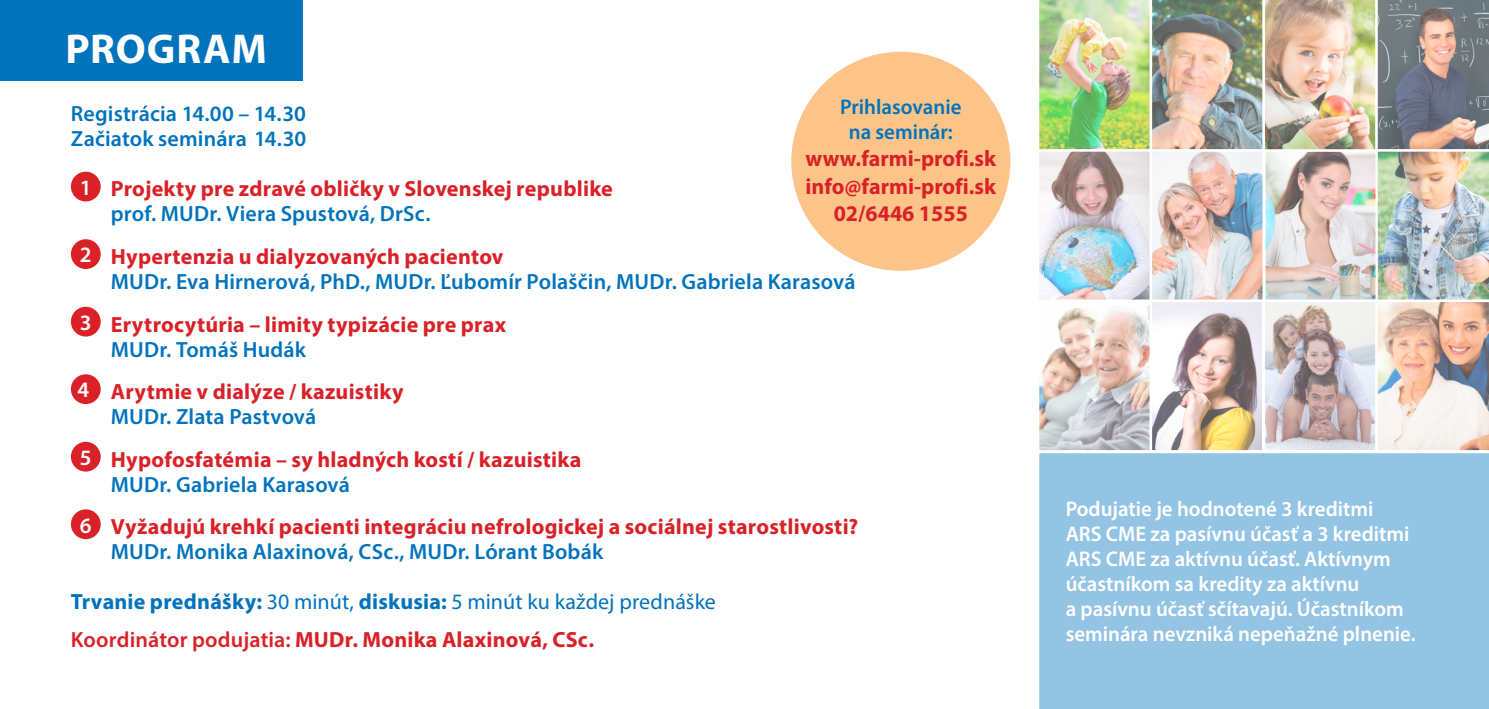
<style>
.page{position:relative;width:1489px;height:709px;background:#fff}
.page>*{position:absolute;margin:0;border:0;box-sizing:border-box;transform-origin:0 0}
.t1{font:700 41.75px "Myriad Pro";letter-spacing:.02em;color:#fff}
.t2{font:700 22.5px/27.5px "Myriad Pro";color:#da2128;text-align:center}
.t3{font:700 22px/25px "Myriad Pro";letter-spacing:.01em;color:#da2128}
.t4{font:600 22px/25px "Myriad Pro";letter-spacing:.005em;color:#0073bd}
.t5{font:22px/37.5px "Myriad Pro";letter-spacing:.005em;color:#0073bd}
.t6{font:600 21.25px/25px "Myriad Pro";color:#fff}
.t7{font:600 21.25px/25px "Myriad Pro";color:#0073bd;text-align:center}
.s1{font-weight:600;color:#fff}
.s2{font-weight:600;color:#0073bd}
.s3{color:#fff}
.s4{font-weight:700;color:#da2128}
.s5{font-weight:700}
.s6{font-weight:600;color:#da2128}
</style>
<div class="page">
<div style="left:1039px;top:453px;width:449px;height:256px;background:#94c4e3"></div>
<div style="left:0;top:0;width:302px;height:80px;background:#0073bd"></div>
<div style="left:71px;top:172px;width:30px;height:29px;background:#da2128;border-radius:50%"></div>
<div style="left:71px;top:239px;width:30px;height:30px;background:#da2128;border-radius:50%"></div>
<div style="left:71px;top:307px;width:30px;height:29px;background:#da2128;border-radius:50%"></div>
<div style="left:71px;top:374px;width:30px;height:30px;background:#da2128;border-radius:50%"></div>
<div style="left:71px;top:442px;width:30px;height:29px;background:#da2128;border-radius:50%"></div>
<div style="left:71px;top:509px;width:30px;height:30px;background:#da2128;border-radius:50%"></div>
<img style="left:1039px;top:0;width:449px;height:451px">
<div style="left:791px;top:52px;width:219px;height:219px;background:#fcc488;border-radius:50%"></div>
<h1 class="t1" style="left:66px;top:22px;width:203px">PROGRAM</h1>
<p class="t7" style="left:840px;top:93px;width:123px">Prihlasovanie na seminár:</p>
<p class="t2" style="left:805px;top:144px;width:192px">www.farmi-profi.sk info@farmi-profi.sk<br>02/6446 1555</p>
<p class="t4" style="left:71px;top:101px;width:237px">Registrácia 14.00 – 14.30<br>Začiatok seminára 14.30</p>
<p class="t3" style="left:111px;top:176px;width:503px;text-indent:-31px"><span class="s1">1</span> Projekty pre zdravé obličky v Slovenskej republike <span class="s2">prof. MUDr. Viera Spustová, DrSc.</span></p>
<p class="t4" style="left:111px;top:243px;width:746px;text-indent:-31px"><span class="s3">2</span> <span class="s4">Hypertenzia u dialyzovaných pacientov<br></span>MUDr. Eva Hirnerová, PhD., MUDr. Ľubomír Polaščin, MUDr. Gabriela Karasová</p>
<p class="t3" style="left:111px;top:311px;width:397px;text-indent:-31px"><span class="s1">3</span> Erytrocytúria – limity typizácie pre prax<br><span class="s2">MUDr. Tomáš Hudák</span></p>
<p class="t3" style="left:111px;top:378px;width:294px;text-indent:-33px"><span class="s1">4</span> Arytmie v dialýze / kazuistiky<br><span class="s2">MUDr. Zlata Pastvová</span></p>
<p class="t3" style="left:111px;top:446px;width:472px;text-indent:-31px"><span class="s1">5</span> Hypofosfatémia – sy hladných kostí / kazuistika<br><span class="s2">MUDr. Gabriela Karasová</span></p>
<p class="t3" style="left:111px;top:513px;width:749px;text-indent:-31px"><span class="s1">6</span> Vyžadujú krehkí pacienti integráciu nefrologickej a sociálnej starostlivosti?<br><span class="s2">MUDr. Monika Alaxinová, CSc., MUDr. Lórant Bobák</span></p>
<p class="t5" style="left:71px;top:582px;width:646px"><span class="s5">Trvanie prednášky:</span> 30 minút, <span class="s5">diskusia:</span> 5 minút ku každej prednáške<br><span class="s6">Koordinátor podujatia:</span> <span class="s4">MUDr. Monika Alaxinová, CSc.</span></p>
<p class="t6" style="left:1065px;top:495px;width:351px">Podujatie je hodnotené 3 kreditmi<br>ARS CME za pasívnu účasť a 3 kreditmi ARS CME za aktívnu účasť. Aktívnym účastníkom sa kredity za aktívnu<br>a pasívnu účasť sčítavajú. Účastníkom seminára nevzniká nepeňažné plnenie.</p>
</div>
